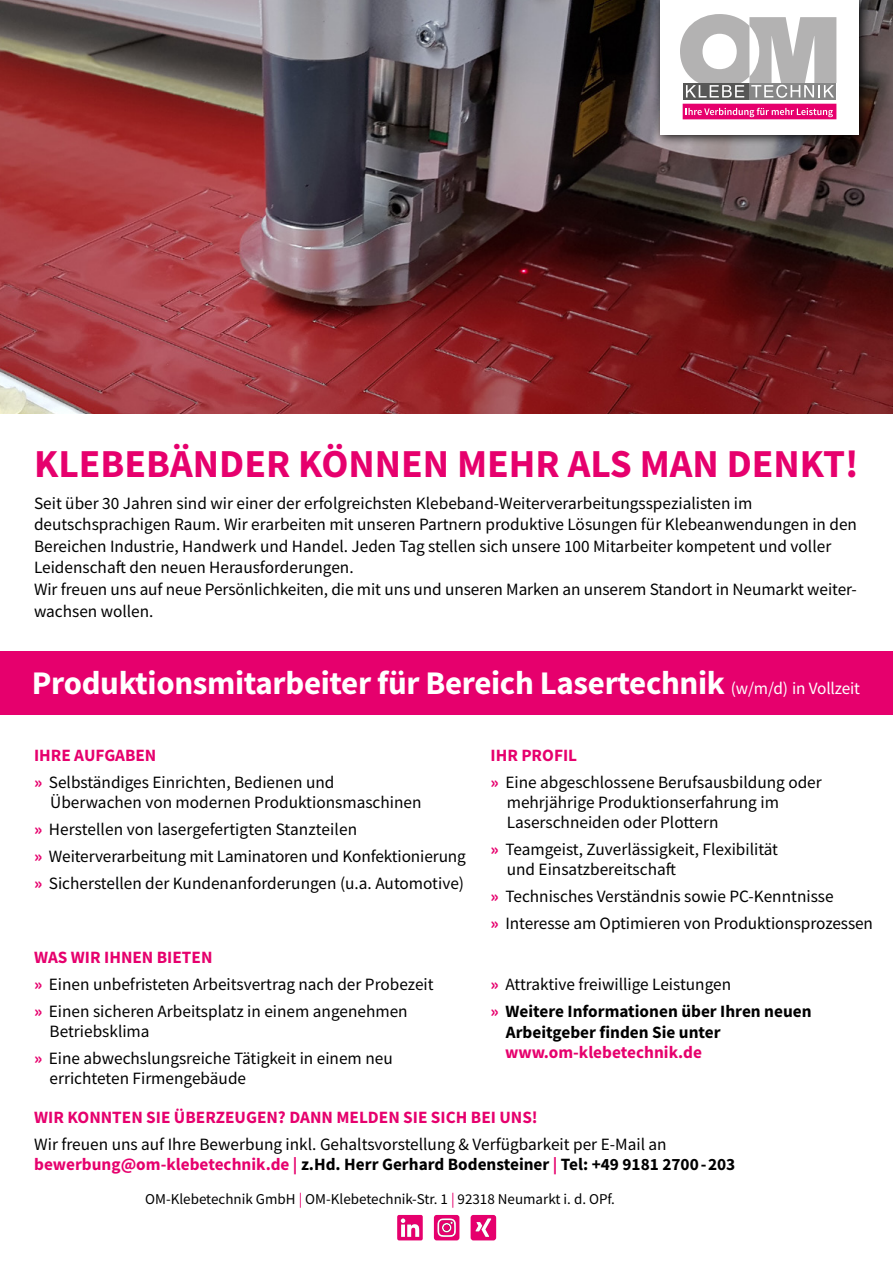
<style>
.page{position:relative;width:893px;height:1263px;background:#fff}
.page>*{position:absolute;margin:0;border:0;box-sizing:border-box;transform-origin:0 0}
.t1{font:700 39.6px "Source Sans Pro";color:#e6006d}
.t2{font:700 33px "Source Sans Pro";letter-spacing:-.01em;color:#fff}
.t3{font:17.25px/27px "Source Sans Pro";color:#000}
.t4{font:700 17.25px/27px "Source Sans Pro";color:#000}
.t5{font:700 17.25px "Source Sans Pro";color:#e6006d}
.t6{font:15px "Source Sans Pro";color:#000}
.s1{font-weight:400;font-size:17.25px}
.s2{font-weight:700;color:#e6006d}
.s3{color:#e6006d}
.s4{font-weight:400}
.s5{font-weight:700}
</style>
<div class="page">
<img style="left:0;top:0;width:893px;height:413px">
<svg style="left:652px;top:0;width:218px;height:146px;background:#5e5759"></svg>
<div style="left:660px;top:0;width:199px;height:134px;background:#fff"></div>
<div style="left:683px;top:83px;width:66px;height:16px;background:#575756"></div>
<div style="left:749px;top:83px;width:87px;height:16px;background:#878787"></div>
<svg style="left:680px;top:14px;width:156px;height:84px"></svg>
<div style="left:683px;top:104px;width:153px;height:15px;background:#e6006d"></div>
<svg style="left:686px;top:108px;width:147px;height:9px"></svg>
<svg style="left:471px;top:1215px;width:25px;height:25px"></svg>
<svg style="left:397px;top:1215px;width:26px;height:25px"></svg>
<svg style="left:434px;top:1215px;width:25px;height:25px"></svg>
<div style="left:0;top:651px;width:893px;height:63px;background:#e6006d"></div>
<h1 class="t1" style="left:34px;top:437px;width:826px">KLEBEBÄNDER KÖNNEN MEHR ALS MAN DENKT!</h1>
<p class="t3" style="left:34px;top:492px;width:824px;line-height:21.6px">Seit über 30 Jahren sind wir einer der erfolgreichsten Klebeband-Weiterverarbeitungsspezialisten im deutschsprachigen Raum. Wir erarbeiten mit unseren Partnern produktive Lösungen für Klebeanwendungen in den Bereichen Industrie, Handwerk und Handel. Jeden Tag stellen sich unsere 100 Mitarbeiter kompetent und voller Leidenschaft den neuen Herausforderungen.<br>Wir freuen uns auf neue Persönlichkeiten, die mit uns und unseren Marken an unserem Standort in Neumarkt weiter&shy;wachsen wollen.</p>
<h2 class="t2" style="left:32px;top:661px;width:830px">Produktionsmitarbeiter für Bereich Lasertechnik <span class="s1">(w/m/d) in Vollzeit</span></h2>
<p class="t3" style="left:34px;top:742px;width:302px"><span class="s2">IHRE AUFGABEN<br>»</span> Selbständiges Einrichten, Bedienen und</p>
<p class="t3" style="left:34px;top:789px;width:433px;text-indent:16px">Überwachen von modernen Produktionsmaschinen<br><span class="s2">»</span> Herstellen von lasergefertigten Stanzteilen<br><span class="s2">»</span> Weiterverarbeitung mit Laminatoren und Konfektionierung <span class="s2">»</span> Sicherstellen der Kundenanforderungen (u.a. Automotive)</p>
<p class="t3" style="left:34px;top:944px;width:401px"><span class="s2">WAS WIR IHNEN BIETEN<br>»</span> Einen unbefristeten Arbeitsvertrag nach der Probezeit <span class="s2">»</span> Einen sicheren Arbeitsplatz in einem angenehmen</p>
<p class="t3" style="left:34px;top:1017px;width:360px;text-indent:16px">Betriebsklima<br><span class="s2">»</span> Eine abwechslungsreiche Tätigkeit in einem neu</p>
<p class="t3" style="left:50px;top:1064px;width:198px">errichteten Firmengebäude</p>
<p class="t3" style="left:490px;top:742px;width:333px"><span class="s2">IHR PROFIL<br>»</span> Eine abgeschlossene Berufsausbildung oder</p>
<p class="t3" style="left:507px;top:792px;width:274px;line-height:19.8px">mehrjährige Produktionserfahrung im<br>Laserschneiden oder Plottern</p>
<p class="t3" style="left:507px;top:839px;width:273px;line-height:19.8px;text-indent:-16px"><span class="s2">»</span> Teamgeist, Zuverlässigkeit, Flexibilität und Einsatzbereitschaft</p>
<p class="t3" style="left:490px;top:882px;width:384px"><span class="s2">»</span> Technisches Verständnis sowie PC-Kenntnisse<br><span class="s2">»</span> Interesse am Optimieren von Produktionsprozessen</p>
<p class="t4" style="left:491px;top:970px;width:323px"><span class="s3">»</span> <span class="s4">Attraktive freiwillige Leistungen<br></span><span class="s3">»</span> Weitere Informationen über Ihren neuen</p>
<p class="t4" style="left:506px;top:1018px;width:216px">Arbeitgeber finden Sie unter</p>
<p class="t5" style="left:505px;top:1041px;width:198px">www.om-klebetechnik.de</p>
<p class="t5" style="left:34px;top:1106px;width:505px">WIR KONNTEN SIE ÜBERZEUGEN? DANN MELDEN SIE SICH BEI UNS!</p>
<p class="t3" style="left:34px;top:1134px;width:703px;line-height:19.8px">Wir freuen uns auf Ihre Bewerbung inkl. Gehaltsvorstellung &amp; Verfügbarkeit per E-Mail an <span class="s2">bewerbung@om-klebetechnik.de |</span> <span class="s5">z.Hd. Herr Gerhard Bodensteiner</span> <span class="s2">|</span> <span class="s5">Tel: +49 9181 2700 -203</span></p>
<p class="t6" style="left:145px;top:1189px;width:471px">OM-Klebetechnik GmbH <span class="s3">|</span> OM-Klebetechnik-Str. 1 <span class="s3">|</span> 92318 Neumarkt i. d. OPf.</p>
</div>
